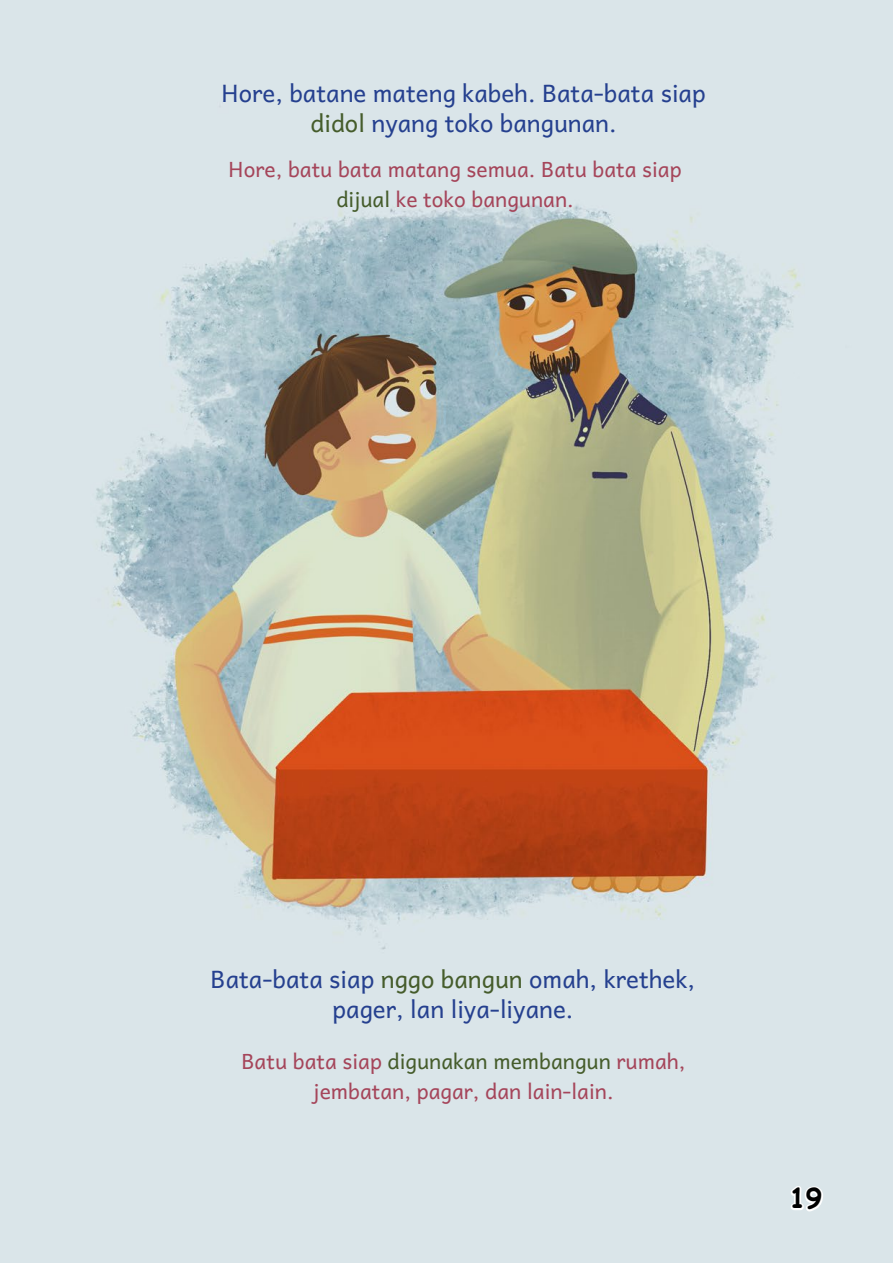
<style>
.page{position:relative;width:893px;height:1263px;background:#fff}
.page>*{position:absolute;margin:0;border:0;box-sizing:border-box;transform-origin:0 0}
.t1{font:700 27px "Comic Sans MS";color:#000}
.t2{font:24px/30px "Andika New Basic";color:#25408f;text-align:center}
.t3{font:21px/30px "Andika New Basic";color:#a5455a;text-align:center}
.s1{color:#455c2b}
</style>
<div class="page">
<img style="left:0;top:0;width:893px;height:1263px">
<svg style="left:789px;top:1184px;width:37px;height:30px"></svg>
<p class="t2" style="left:221px;top:74px;width:486px">Hore, batane mateng kabeh. Bata-bata siap <span class="s1">didol</span> nyang toko bangunan.</p>
<p class="t3" style="left:229px;top:151px;width:455px">Hore, batu bata matang semua. Batu bata siap <span class="s1">dijual</span> ke toko bangunan.</p>
<p class="t2" style="left:211px;top:961px;width:486px">Bata-bata siap <span class="s1">nggo bangun</span> omah, krethek, pager, lan liya-liyane.</p>
<p class="t3" style="left:241px;top:1043px;width:446px">Batu bata siap <span class="s1">digunakan membangun</span> rumah, jembatan, pagar, dan lain-lain.</p>
<p class="t1" style="left:789px;top:1178px;width:34px">19</p>
</div>
